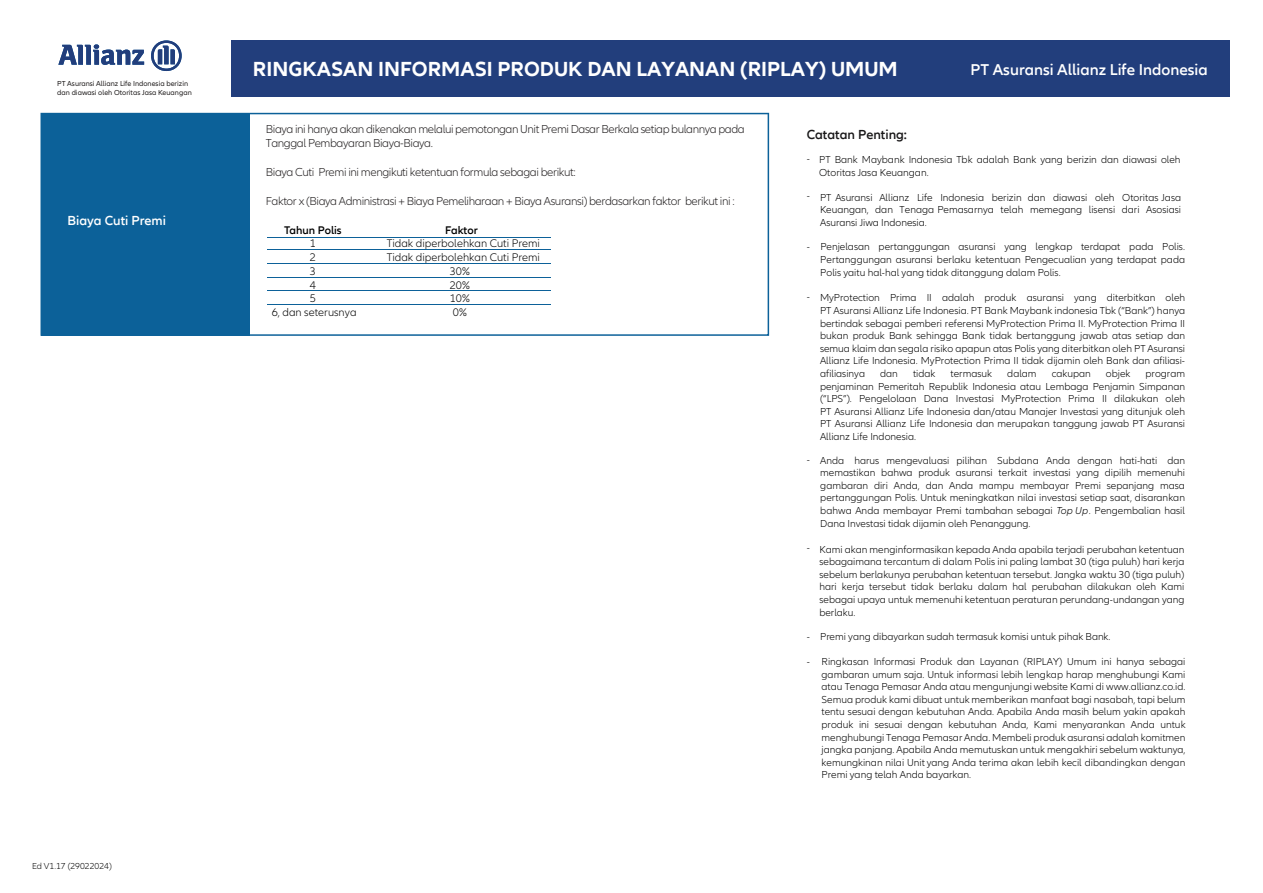
<style>
.page{position:relative;width:1263px;height:893px;background:#fff}
.page>*{position:absolute;margin:0;border:0;box-sizing:border-box;transform-origin:0 0}
.t1{font:700 21px "Allianz Neo";color:#fff}
.t2{font:700 16.5px "Allianz Neo";color:#fff}
.t3{font:600 16.2px "Allianz Neo";color:#fff}
.t4{font:600 13.5px "Allianz Neo";color:#181718}
.t5{font:600 13.5px "Allianz Neo";color:#fff}
.t6{font:300 12px/14.4px "Allianz Neo";letter-spacing:-.035em;color:#221f20}
.t7{font:300 11.4px/13.6px "Allianz Neo";color:#000101;text-align:center}
.t8{font:600 11.4px "Allianz Neo";color:#000101}
.t9{font:300 10.5px/12.6px "Allianz Neo";color:#000101;text-align:justify}
.t10{font:300 9px "Allianz Neo";color:#000101}
.t11{font:7.5px/9px "Allianz Neo";color:#221f1f}
.s1{font-style:italic}
</style>
<div class="page">
<svg style="left:41px;top:113px;width:728px;height:223px"></svg>
<hr style="left:267px;top:237px;width:283px;height:1px;background:#0c6199">
<hr style="left:267px;top:250px;width:283px;height:1px;background:#0c6199">
<hr style="left:267px;top:277px;width:283px;height:1px;background:#0c6199">
<hr style="left:267px;top:263px;width:283px;height:1px;background:#0c6199">
<hr style="left:267px;top:290px;width:283px;height:1px;background:#0c6199">
<hr style="left:267px;top:304px;width:283px;height:1px;background:#0c6199">
<div style="left:231px;top:40px;width:998px;height:56px;background:#223e7c"></div>
<svg style="left:58px;top:44px;width:86px;height:21px"></svg>
<svg style="left:151px;top:40px;width:31px;height:31px"></svg>
<p class="t11" style="left:57px;top:79px;width:136px">PT Asuransi Allianz Life Indonesia berizin dan diawasi oleh Otoritas Jasa Keuangan</p>
<p class="t5" style="left:67px;top:213px;width:100px">Biaya Cuti Premi</p>
<p class="t10" style="left:32px;top:860px;width:81px">Ed V1.17 (29022024)</p>
<p class="t10" style="left:56px;top:860px;width:52px">9 (2 12 02 )</p>
<p class="t10" style="left:56px;top:860px;width:30px">2014 3</p>
<p class="t10" style="left:56px;top:860px;width:11px">51</p>
<p class="t10" style="left:61px;top:860px;width:30px">2 1 1</p>
<p class="t10" style="left:61px;top:860px;width:30px">6 010</p>
<p class="t10" style="left:56px;top:860px;width:21px">6 8</p>
<p class="t10" style="left:61px;top:860px;width:21px">4 05</p>
<p class="t10" style="left:61px;top:860px;width:6px">3</p>
<p class="t10" style="left:61px;top:860px;width:30px">5 3 3</p>
<p class="t10" style="left:99px;top:860px;width:11px">33</p>
<h1 class="t1" style="left:253px;top:57px;width:646px">RINGKASAN INFORMASI PRODUK DAN LAYANAN (RIPLAY) UMUM</h1>
<h3 class="t3" style="left:970px;top:60px;width:239px">PT Asuransi Allianz Life Indonesia</h3>
<h2 class="t2" style="left:1110px;top:60px;width:90px">fe Indonesia</h2>
<h2 class="t2" style="left:1118px;top:60px;width:90px">fe Indonesia</h2>
<p class="t6" style="left:266px;top:122px;width:480px">Biaya ini hanya akan dikenakan melalui pemotongan Unit Premi Dasar Berkala setiap bulannya pada<br>Tanggal Pembayaran Biaya-Biaya.</p>
<p class="t6" style="left:266px;top:165px;width:311px">Biaya Cuti Premi ini mengikuti ketentuan formula sebagai berikut:</p>
<p class="t6" style="left:266px;top:194px;width:470px">Faktor x (Biaya Administrasi + Biaya Pemeliharaan + Biaya Asuransi) berdasarkan faktor berikut ini :</p>
<p class="t8" style="left:284px;top:223px;width:59px">Tahun Polis</p>
<p class="t7" style="left:272px;top:237px;width:86px">1<br>2<br>3<br>4<br>5<br>6, dan seterusnya</p>
<p class="t8" style="left:445px;top:223px;width:34px">Faktor</p>
<p class="t7" style="left:387px;top:237px;width:155px">Tidak diperbolehkan Cuti Premi</p>
<p class="t7" style="left:387px;top:251px;width:155px">Tidak diperbolehkan Cuti Premi</p>
<p class="t7" style="left:450px;top:265px;width:22px">30%</p>
<p class="t7" style="left:450px;top:278px;width:22px">20%</p>
<p class="t7" style="left:450px;top:292px;width:22px">10%</p>
<p class="t7" style="left:453px;top:306px;width:15px">0%</p>
<p class="t4" style="left:807px;top:127px;width:102px">Catatan Penting:</p>
<p class="t9" style="left:807px;top:152px;width:5px">-</p>
<p class="t9" style="left:819px;top:154px;width:363px">PT Bank Maybank Indonesia Tbk adalah Bank yang berizin dan diawasi oleh<br>Otoritas Jasa Keuangan.</p>
<p class="t9" style="left:807px;top:190px;width:5px">-</p>
<p class="t9" style="left:820px;top:191px;width:363px">PT Asuransi Allianz Life Indonesia berizin dan diawasi oleh Otoritas Jasa Keuangan, dan Tenaga Pemasarnya telah memegang lisensi dari Asosiasi Asuransi Jiwa Indonesia.</p>
<p class="t9" style="left:807px;top:240px;width:5px">-</p>
<p class="t9" style="left:820px;top:241px;width:366px">Penjelasan pertanggungan asuransi yang lengkap terdapat pada Polis.<br>Pertanggungan asuransi berlaku ketentuan Pengecualian yang terdapat pada Polis yaitu hal-hal yang tidak ditanggung dalam Polis.</p>
<p class="t9" style="left:807px;top:291px;width:5px">-</p>
<p class="t9" style="left:820px;top:292px;width:367px">MyProtection Prima II adalah produk asuransi yang diterbitkan oleh PT Asuransi Allianz Life Indonesia. PT Bank Maybank indonesia Tbk (“Bank”) hanya bertindak sebagai pemberi referensi MyProtection Prima II. MyProtection Prima II bukan produk Bank sehingga Bank tidak bertanggung jawab atas setiap dan semua klaim dan segala risiko apapun atas Polis yang diterbitkan oleh PT Asuransi Allianz Life Indonesia. MyProtection Prima II tidak dijamin oleh Bank dan afiliasi&shy;afiliasinya</p>
<p class="t9" style="left:880px;top:367px;width:19px">dan</p>
<p class="t9" style="left:913px;top:367px;width:24px">tidak</p>
<p class="t9" style="left:950px;top:367px;width:43px">termasuk</p>
<p class="t9" style="left:1007px;top:367px;width:31px">dalam</p>
<p class="t9" style="left:1052px;top:367px;width:41px">cakupan</p>
<p class="t9" style="left:1106px;top:367px;width:26px">objek</p>
<p class="t9" style="left:820px;top:367px;width:367px;text-indent:325px">program penjaminan Pemeritah Republik Indonesia atau Lembaga Penjamin Simpanan (“LPS”). Pengelolaan Dana Investasi MyProtection Prima II dilakukan oleh PT Asuransi Allianz Life Indonesia dan/atau Manajer Investasi yang ditunjuk oleh PT Asuransi Allianz Life Indonesia dan merupakan tanggung jawab PT Asuransi Allianz Life Indonesia.</p>
<p class="t9" style="left:807px;top:453px;width:5px">-</p>
<p class="t9" style="left:820px;top:454px;width:366px">Anda harus mengevaluasi pilihan Subdana Anda dengan hati-hati dan memastikan bahwa produk asuransi terkait investasi yang dipilih memenuhi gambaran diri Anda, dan Anda mampu membayar Premi sepanjang masa pertanggungan Polis. Untuk meningkatkan nilai investasi setiap saat, disarankan bahwa Anda membayar Premi tambahan sebagai <span class="s1">Top Up</span>. Pengembalian hasil Dana Investasi tidak dijamin oleh Penanggung.</p>
<p class="t9" style="left:807px;top:542px;width:5px">-</p>
<p class="t9" style="left:819px;top:543px;width:367px">Kami akan menginformasikan kepada Anda apabila terjadi perubahan ketentuan sebagaimana tercantum di dalam Polis ini paling lambat 30 (tiga puluh) hari kerja sebelum berlakunya perubahan ketentuan tersebut. Jangka waktu 30 (tiga puluh) hari kerja tersebut tidak berlaku dalam hal perubahan dilakukan oleh Kami sebagai upaya untuk memenuhi ketentuan peraturan perundang-undangan yang berlaku.</p>
<p class="t9" style="left:807px;top:630px;width:5px">-</p>
<p class="t9" style="left:807px;top:655px;width:5px">-</p>
<p class="t9" style="left:820px;top:631px;width:292px">Premi yang dibayarkan sudah termasuk komisi untuk pihak Bank.</p>
<p class="t9" style="left:821px;top:655px;width:366px">Ringkasan Informasi Produk dan Layanan (RIPLAY) Umum ini hanya sebagai gambaran umum saja. Untuk informasi lebih lengkap harap menghubungi Kami atau Tenaga Pemasar Anda atau mengunjungi website Kami di www.allianz.co.id.<br>Semua produk kami dibuat untuk memberikan manfaat bagi nasabah, tapi belum tentu sesuai dengan kebutuhan Anda. Apabila Anda masih belum yakin apakah produk ini sesuai dengan kebutuhan Anda, Kami menyarankan Anda untuk menghubungi Tenaga Pemasar Anda. Membeli produk asuransi adalah komitmen jangka panjang. Apabila Anda memutuskan untuk mengakhiri sebelum waktunya, kemungkinan nilai Unit yang Anda terima akan lebih kecil dibandingkan dengan Premi yang telah Anda bayarkan.</p>
</div>
